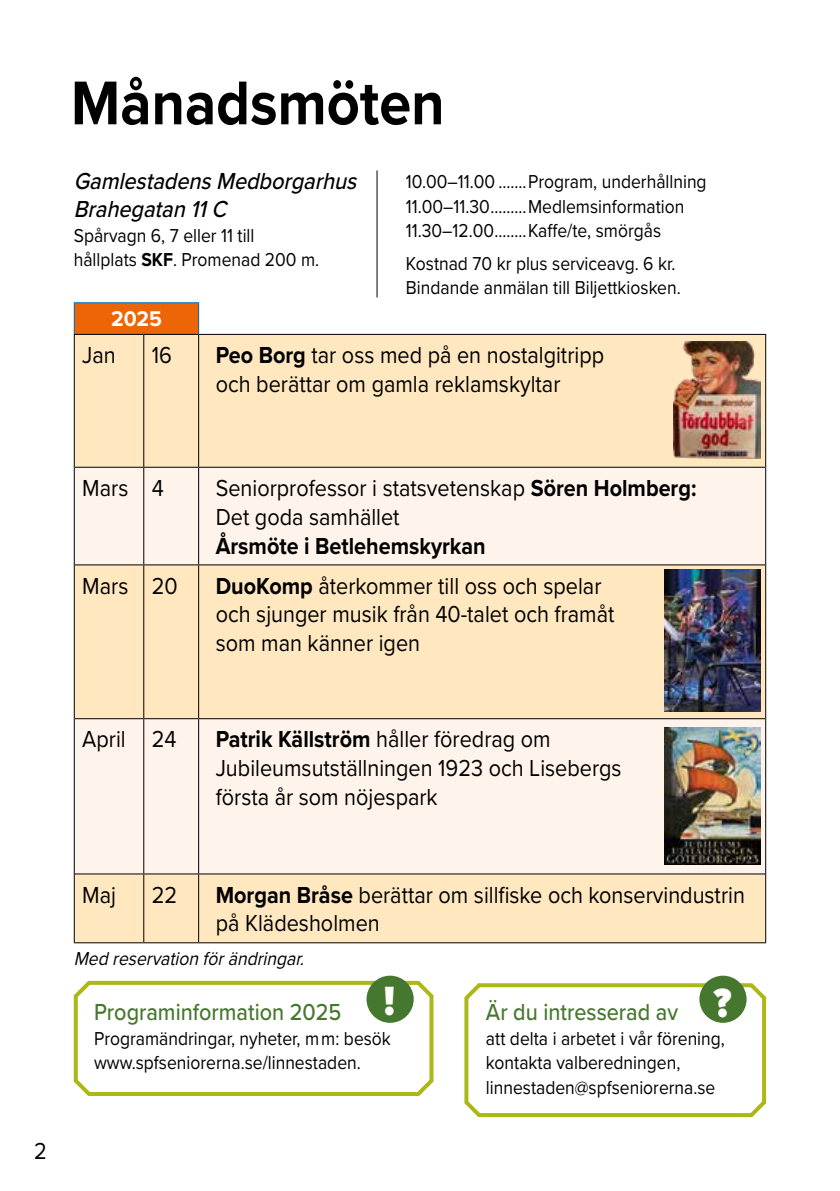
<style>
.page{position:relative;width:840px;height:1191px;background:#fff}
.page>*{position:absolute;margin:0;border:0;box-sizing:border-box;transform-origin:0 0}
.t1{font:700 64px "Proxima Nova";color:#000;scale:.9 1}
.t2{font:900 42.4px "Proxima Nova";color:#fff;scale:.95 1}
.t3{font:24px/28.8px "Proxima Nova";color:#000;scale:.9 1}
.t4{font:500 24px "Proxima Nova";color:#46772e;scale:.9 1}
.t5{font:italic 500 24px/28px "Proxima Nova";color:#000;scale:.9 1}
.t6{font:700 24px "Proxima Nova";color:#000;scale:.9 1}
.t7{font:700 22px "Proxima Nova";color:#fff;scale:.95 1}
.t8{font:19.4px/24.6px "Proxima Nova";color:#000;scale:.9 1}
.t9{font:italic 19.4px "Proxima Nova";color:#000;scale:.9 1}
.s1{font-weight:700}
</style>
<div class="page">
<div style="left:74px;top:303px;width:124px;height:31px;background:#ec6608"></div>
<div style="left:75px;top:335px;width:689px;height:607px;background:#ffe8c0"></div>
<svg style="left:75px;top:468px;width:689px;height:405px;fill:#fff4eb"></svg>
<hr style="left:75px;top:467px;width:69px;height:1px;background:#000">
<hr style="left:144px;top:467px;width:54px;height:1px;background:#000">
<hr style="left:198px;top:467px;width:566px;height:1px;background:#000">
<hr style="left:75px;top:564px;width:69px;height:1px;background:#000">
<hr style="left:144px;top:564px;width:54px;height:1px;background:#000">
<hr style="left:198px;top:564px;width:566px;height:1px;background:#000">
<hr style="left:75px;top:718px;width:69px;height:1px;background:#000">
<hr style="left:144px;top:718px;width:54px;height:1px;background:#000">
<hr style="left:198px;top:718px;width:566px;height:1px;background:#000">
<hr style="left:75px;top:873px;width:69px;height:1px;background:#000">
<hr style="left:144px;top:873px;width:54px;height:1px;background:#000">
<hr style="left:198px;top:873px;width:566px;height:1px;background:#000">
<hr style="left:74px;top:942px;width:70px;height:1px;background:#000">
<hr style="left:144px;top:942px;width:54px;height:1px;background:#000">
<hr style="left:198px;top:942px;width:567px;height:1px;background:#000">
<hr style="left:143px;top:335px;width:1px;height:132px;background:#000">
<hr style="left:198px;top:335px;width:1px;height:132px;background:#000">
<hr style="left:143px;top:468px;width:1px;height:96px;background:#000">
<hr style="left:198px;top:468px;width:1px;height:96px;background:#000">
<hr style="left:143px;top:565px;width:1px;height:153px;background:#000">
<hr style="left:198px;top:565px;width:1px;height:153px;background:#000">
<hr style="left:143px;top:719px;width:1px;height:154px;background:#000">
<hr style="left:198px;top:719px;width:1px;height:154px;background:#000">
<hr style="left:143px;top:874px;width:1px;height:68px;background:#000">
<hr style="left:198px;top:874px;width:1px;height:68px;background:#000">
<hr style="left:74px;top:302px;width:70px;height:1px;background:#0069b4">
<hr style="left:74px;top:303px;width:1px;height:31px;background:#0069b4">
<hr style="left:144px;top:302px;width:55px;height:1px;background:#0069b4">
<hr style="left:198px;top:303px;width:1px;height:31px;background:#0069b4">
<hr style="left:74px;top:334px;width:70px;height:1px;background:#000">
<hr style="left:74px;top:335px;width:1px;height:132px;background:#000">
<hr style="left:144px;top:334px;width:54px;height:1px;background:#000">
<hr style="left:198px;top:334px;width:567px;height:1px;background:#000">
<hr style="left:764px;top:335px;width:1px;height:132px;background:#000">
<hr style="left:74px;top:467px;width:1px;height:98px;background:#000">
<hr style="left:764px;top:467px;width:1px;height:98px;background:#000">
<hr style="left:74px;top:565px;width:1px;height:153px;background:#000">
<hr style="left:764px;top:565px;width:1px;height:153px;background:#000">
<hr style="left:74px;top:718px;width:1px;height:156px;background:#000">
<hr style="left:764px;top:718px;width:1px;height:156px;background:#000">
<hr style="left:74px;top:874px;width:1px;height:68px;background:#000">
<hr style="left:764px;top:874px;width:1px;height:68px;background:#000">
<hr style="left:376px;top:170px;width:1px;height:127px;background:#000">
<svg style="left:73px;top:979px;width:361px;height:117px"></svg>
<svg style="left:464px;top:979px;width:303px;height:139px"></svg>
<div style="left:366px;top:975px;width:47px;height:47px;background:#46772e;border-radius:50%"></div>
<div style="left:699px;top:975px;width:47px;height:47px;background:#46772e;border-radius:50%"></div>
<img style="left:663px;top:570px;width:97px;height:141px">
<img style="left:663px;top:727px;width:97px;height:137px">
<img style="left:673px;top:342px;width:87px;height:117px">
<h1 class="t1" style="left:71px;top:55px;width:416px">Månadsmöten</h1>
<p class="t5" style="left:74px;top:166px;width:323px">GamlestadensMedborgarhus<br>Brahegatan11C</p>
<p class="t8" style="left:74px;top:222px;width:274px">Spårvagn 6, 7 eller 11 till hållplats <span class="s1">SKF</span>. Promenad 200 m.</p>
<p class="t8" style="left:406px;top:169px;width:335px">10.00–11.00 .......Program, underhållning<br>11.00–11.30.........Medlemsinformation<br>11.30–12.00........Kaffe/te, smörgås</p>
<p class="t8" style="left:406px;top:250px;width:306px">Kostnad 70 kr plus serviceavg. 6 kr.<br>Bindande anmälan till Biljettkiosken.</p>
<p class="t7" style="left:111px;top:302px;width:55px">2025</p>
<p class="t3" style="left:82px;top:339px;width:39px">Jan</p>
<p class="t3" style="left:152px;top:339px;width:24px">16</p>
<p class="t3" style="left:215px;top:339px;width:433px"><span class="s1">Peo Borg</span> tar oss med på en nostalgitripp och berättar om gamla reklamskyltar</p>
<p class="t3" style="left:82px;top:472px;width:92px">Mars 4</p>
<p class="t3" style="left:215px;top:472px;width:535px">Seniorprofessor i statsvetenskap <span class="s1">Sören Holmberg:<br></span>Det goda samhället</p>
<p class="t6" style="left:215px;top:527px;width:301px">Årsmöte i Betlehemskyrkan</p>
<p class="t3" style="left:82px;top:570px;width:107px">Mars 20</p>
<p class="t3" style="left:215px;top:570px;width:444px"><span class="s1">DuoKomp</span> återkommer till oss och spelar och sjunger musik från 40-talet och framåt som man känner igen</p>
<p class="t3" style="left:82px;top:724px;width:106px">April 24</p>
<p class="t3" style="left:215px;top:724px;width:452px"><span class="s1">Patrik Källström</span> håller föredrag om<br>Jubileumsutställningen 1923 och Lisebergs första år som nöjespark</p>
<p class="t3" style="left:34px;top:1135px;width:16px">2</p>
<p class="t3" style="left:82px;top:879px;width:39px">Maj</p>
<p class="t3" style="left:152px;top:879px;width:30px">22</p>
<p class="t3" style="left:215px;top:879px;width:589px"><span class="s1">Morgan Bråse</span> berättar om sillfiske och konservindustrin på Klädesholmen</p>
<p class="t9" style="left:74px;top:944px;width:263px">Medreservationförändringar.</p>
<h2 class="t2" style="left:383px;top:969px;width:13px">!</h2>
<h2 class="t2" style="left:713px;top:971px;width:21px">?</h2>
<p class="t4" style="left:485px;top:994px;width:215px">Är du intresserad av</p>
<p class="t8" style="left:485px;top:1025px;width:267px">att delta i arbetet i vår förening, kontakta valberedningen, linnestaden@spfseniorerna.se</p>
<p class="t4" style="left:94px;top:994px;width:276px">Programinformation 2025</p>
<p class="t8" style="left:94px;top:1025px;width:331px">Programändringar, nyheter, mm: besök www.spfseniorerna.se/linnestaden.</p>
</div>
